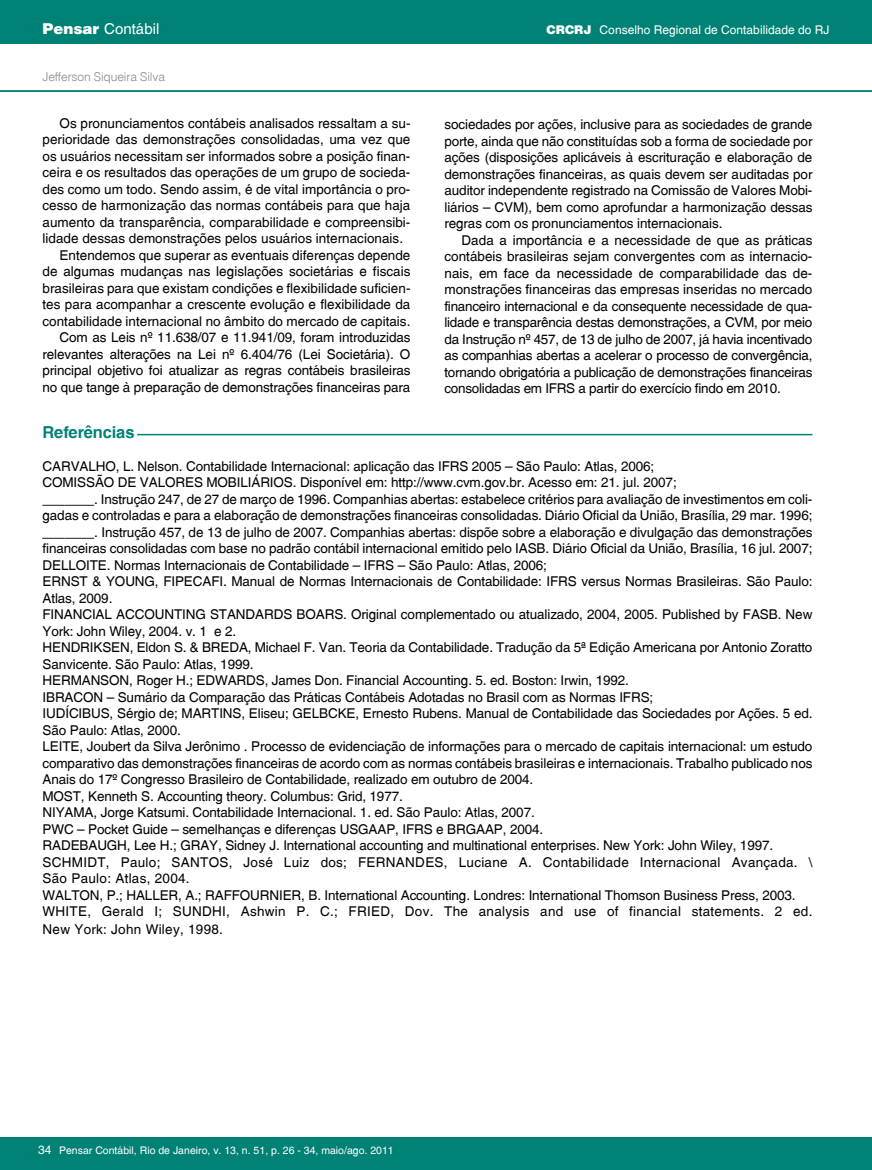
<style>
.page{position:relative;width:872px;height:1170px;background:#fff}
.page>*{position:absolute;margin:0;border:0;box-sizing:border-box;transform-origin:0 0}
.t1{font:700 16.5px "Switzerland";letter-spacing:-.01em;color:#008175}
.t2{font:15px "Switzerland Plain";color:#fff}
.t3{font:13.5px/16.5px "Switzerland Plain";letter-spacing:-.01em;color:#000;text-align:justify}
.t4{font:12px "Switzerland Plain";color:#fff}
.t5{font:12px "Switzerland Light Plain";letter-spacing:-.01em;color:#87888a}
.t6{font:10.5px "Switzerland Plain";color:#fff}
.s1{font-family:"Switzerland Black"}
.s2{font-size:12px}
</style>
<div class="page">
<div style="left:0;top:1137px;width:872px;height:32px;background:#008175"></div>
<div style="left:0;top:0;width:872px;height:44px;background:#008175"></div>
<hr style="left:0;top:90px;width:872px;height:2px;background:#008175">
<hr style="left:137px;top:434px;width:675px;height:1px;background:#008175">
<p class="t2" style="left:43px;top:20px;width:118px"><span class="s1">Pensar</span> Contábil</p>
<p class="t4" style="left:546px;top:22px;width:285px"><span class="s1">CRCRJ</span> Conselho Regional de Contabilidade do RJ</p>
<p class="t5" style="left:43px;top:70px;width:124px">Jefferson Siqueira Silva</p>
<p class="t3" style="left:60px;top:114px;width:352px">Os pronunciamentos contábeis analisados ressaltam a su-</p>
<p class="t3" style="left:43px;top:131px;width:369px">perioridade das demonstrações consolidadas, uma vez que</p>
<p class="t3" style="left:43px;top:147px;width:369px">os usuários necessitam ser informados sobre a posição finan-</p>
<p class="t3" style="left:43px;top:164px;width:369px">ceira e os resultados das operações de um grupo de socieda-</p>
<p class="t3" style="left:43px;top:180px;width:369px">des como um todo. Sendo assim, é de vital importância o pro-</p>
<p class="t3" style="left:43px;top:197px;width:369px">cesso de harmonização das normas contábeis para que haja</p>
<p class="t3" style="left:43px;top:213px;width:369px">aumento da transparência, comparabilidade e compreensibi-</p>
<p class="t3" style="left:43px;top:230px;width:362px">lidade dessas demonstrações pelos usuários internacionais.</p>
<p class="t3" style="left:60px;top:246px;width:352px">Entendemos que superar as eventuais diferenças depende</p>
<p class="t3" style="left:43px;top:263px;width:369px">de algumas mudanças nas legislações societárias e fiscais</p>
<p class="t3" style="left:43px;top:279px;width:369px">brasileiras para que existam condições e flexibilidade suficien-</p>
<p class="t3" style="left:43px;top:296px;width:369px">tes para acompanhar a crescente evolução e flexibilidade da</p>
<p class="t3" style="left:43px;top:312px;width:369px">contabilidade internacional no âmbito do mercado de capitais.</p>
<p class="t3" style="left:60px;top:329px;width:352px">Com as Leis nº 11.638/07 e 11.941/09, foram introduzidas</p>
<p class="t3" style="left:43px;top:345px;width:369px">relevantes alterações na Lei nº 6.404/76 (Lei Societária). O</p>
<p class="t3" style="left:43px;top:362px;width:369px">principal objetivo foi atualizar as regras contábeis brasileiras</p>
<p class="t3" style="left:43px;top:378px;width:369px">no que tange à preparação de demonstrações financeiras para</p>
<p class="t3" style="left:444px;top:116px;width:369px">sociedades por ações, inclusive para as sociedades de grande porte, ainda que não constituídas sob a forma de sociedade por ações (disposições aplicáveis à escrituração e elaboração de demonstrações financeiras, as quais devem ser auditadas por auditor independente registrado na Comissão de Valores Mobi&shy;liários – CVM), bem como aprofundar a harmonização dessas regras com os pronunciamentos internacionais.</p>
<p class="t3" style="left:444px;top:231px;width:369px;text-indent:17px">Dada a importância e a necessidade de que as práticas contábeis brasileiras sejam convergentes com as internacio&shy;nais, em face da necessidade de comparabilidade das de&shy;monstrações financeiras das empresas inseridas no mercado financeiro internacional e da consequente necessidade de qua&shy;lidade e transparência destas demonstrações, a CVM, por meio da Instrução nº 457, de 13 de julho de 2007, já havia incentivado as companhias abertas a acelerar o processo de convergência, tornando obrigatória a publicação de demonstrações financeiras consolidadas em IFRS a partir do exercício findo em 2010.</p>
<p class="t1" style="left:43px;top:422px;width:93px">Referências</p>
<p class="t3" style="left:43px;top:457px;width:771px;text-align:left">CARVALHO, L. Nelson. Contabilidade Internacional: aplicação das IFRS 2005 – São Paulo: Atlas, 2006;<br>COMISSÃO DE VALORES MOBILIÁRIOS. Disponível em: http://www.cvm.gov.br. Acesso em: 21. jul. 2007;<br>_______. Instrução 247, de 27 de março de 1996. Companhias abertas: estabelece critérios para avaliação de investimentos em coli&shy;gadas e controladas e para a elaboração de demonstrações financeiras consolidadas. Diário Oficial da União, Brasília, 29 mar. 1996; _______. Instrução 457, de 13 de julho de 2007. Companhias abertas: dispõe sobre a elaboração e divulgação das demonstrações financeiras consolidadas com base no padrão contábil internacional emitido pelo IASB. Diário Oficial da União, Brasília, 16 jul. 2007; DELLOITE. Normas Internacionais de Contabilidade – IFRS – São Paulo: Atlas, 2006;<br>ERNST &amp; YOUNG, FIPECAFI. Manual de Normas Internacionais de Contabilidade: IFRS versus Normas Brasileiras. São Paulo:<br>Atlas, 2009.<br>FINANCIAL ACCOUNTING STANDARDS BOARS. Original complementado ou atualizado, 2004, 2005. Published by FASB. New York: John Wiley, 2004. v. 1 e 2.<br>HENDRIKSEN, Eldon S. &amp; BREDA, Michael F. Van. Teoria da Contabilidade. Tradução da 5ª Edição Americana por Antonio Zoratto Sanvicente. São Paulo: Atlas, 1999.<br>HERMANSON, Roger H.; EDWARDS, James Don. Financial Accounting. 5. ed. Boston: Irwin, 1992.<br>IBRACON – Sumário da Comparação das Práticas Contábeis Adotadas no Brasil com as Normas IFRS;<br>IUDÍCIBUS, Sérgio de; MARTINS, Eliseu; GELBCKE, Ernesto Rubens. Manual de Contabilidade das Sociedades por Ações. 5 ed.<br>São Paulo: Atlas, 2000.<br>LEITE, Joubert da Silva Jerônimo . Processo de evidenciação de informações para o mercado de capitais internacional: um estudo comparativo das demonstrações financeiras de acordo com as normas contábeis brasileiras e internacionais. Trabalho publicado nos Anais do 17º Congresso Brasileiro de Contabilidade, realizado em outubro de 2004.<br>MOST, Kenneth S. Accounting theory. Columbus: Grid, 1977.<br>NIYAMA, Jorge Katsumi. Contabilidade Internacional. 1. ed. São Paulo: Atlas, 2007.<br>PWC – Pocket Guide – semelhanças e diferenças USGAAP, IFRS e BRGAAP, 2004.<br>RADEBAUGH, Lee H.; GRAY, Sidney J. International accounting and multinational enterprises. New York: John Wiley, 1997.<br>SCHMIDT, Paulo; SANTOS, José Luiz dos; FERNANDES, Luciane A. Contabilidade Internacional Avançada. \ São Paulo: Atlas, 2004.<br>WALTON, P.; HALLER, A.; RAFFOURNIER, B. International Accounting. Londres: International Thomson Business Press, 2003.<br>WHITE, Gerald I; SUNDHI, Ashwin P. C.; FRIED, Dov. The analysis and use of financial statements. 2 ed.<br>New York: John Wiley, 1998.</p>
<p class="t6" style="left:38px;top:1143px;width:357px"><span class="s2">34</span> Pensar Contábil, Rio de Janeiro, v. 13, n. 51, p. 26 - 34, maio/ago. 2011</p>
</div>
